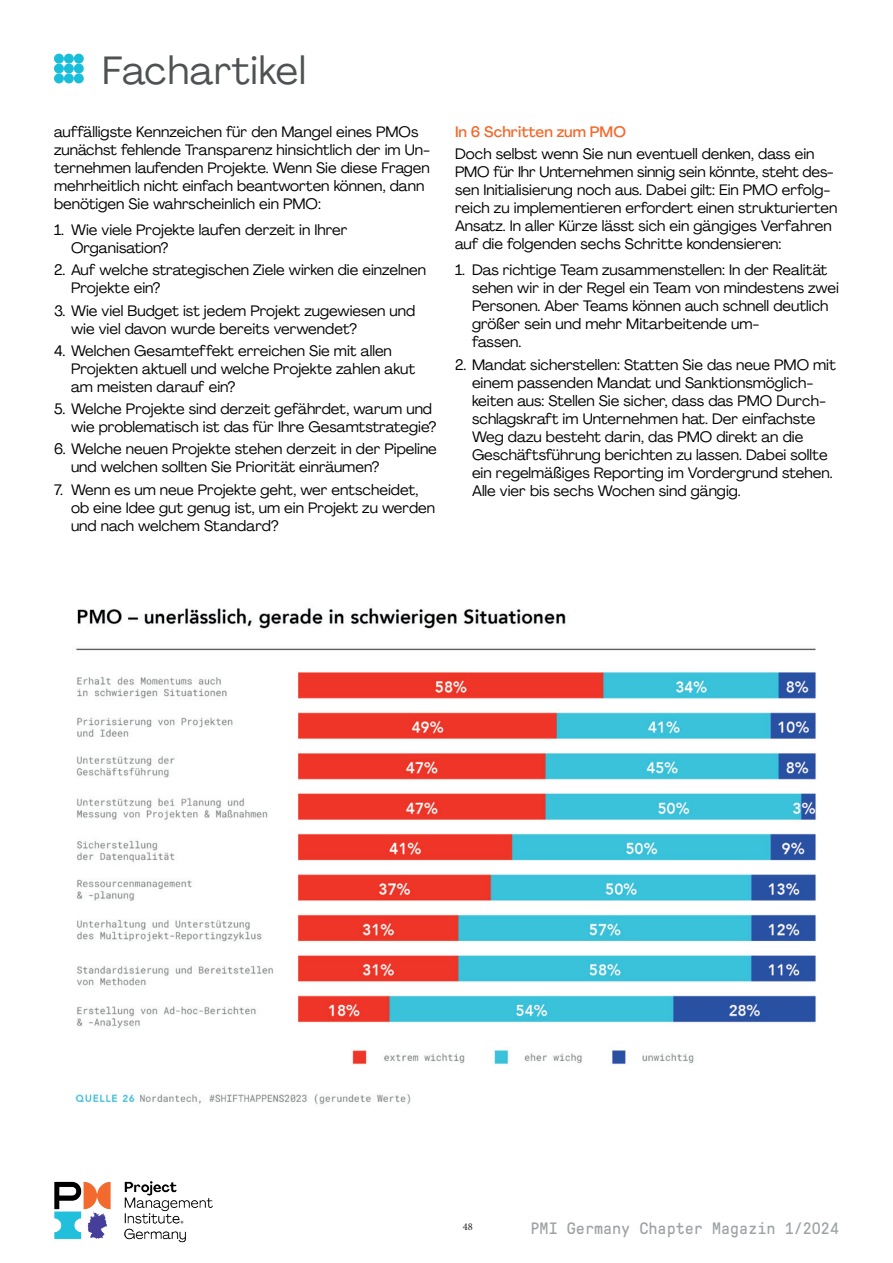
<style>
.page{position:relative;width:893px;height:1263px;background:#fff}
.page>*{position:absolute;margin:0;border:0;box-sizing:border-box;transform-origin:0 0}
.t1{font:39px "Agrandir";letter-spacing:.02em;color:#4e5253}
.t2{font:16.5px "GT Pressura Mono";color:#9ea2a4}
.t3{font:15px/18px "Agrandir";color:#000001}
.t4{font:500 15px "Agrandir";color:#f26a2e}
.t5{font:10.5px "Minion Pro";color:#231f20}
</style>
<div class="page">
<img style="left:54px;top:1181px;width:159px;height:62px">
<img style="left:75px;top:608px;width:741px;height:497px">
<div style="left:54px;top:54px;width:10px;height:10px;background:#18beda;border-radius:50%"></div>
<div style="left:64px;top:54px;width:10px;height:10px;background:#18beda;border-radius:50%"></div>
<div style="left:74px;top:54px;width:10px;height:10px;background:#18beda;border-radius:50%"></div>
<div style="left:54px;top:64px;width:10px;height:9px;background:#18beda;border-radius:50%"></div>
<div style="left:64px;top:64px;width:10px;height:9px;background:#18beda;border-radius:50%"></div>
<div style="left:74px;top:64px;width:10px;height:9px;background:#18beda;border-radius:50%"></div>
<div style="left:54px;top:73px;width:10px;height:10px;background:#18beda;border-radius:50%"></div>
<div style="left:64px;top:73px;width:10px;height:10px;background:#18beda;border-radius:50%"></div>
<div style="left:74px;top:73px;width:10px;height:10px;background:#18beda;border-radius:50%"></div>
<h1 class="t1" style="left:102px;top:46px;width:205px">Fachartikel</h1>
<p class="t3" style="left:54px;top:122px;width:378px">auffälligste Kennzeichen für den Mangel eines PMOs zunächst fehlende Transparenz hinsichtlich der im Un&shy;ternehmen laufenden Projekte. Wenn Sie diese Fragen mehrheitlich nicht einfach beantworten können, dann benötigen Sie wahrscheinlich ein PMO:</p>
<p class="t3" style="left:71px;top:221px;width:278px;text-indent:-17px">1. Wie viele Projekte laufen derzeit in Ihrer<br>Organisation?</p>
<p class="t3" style="left:71px;top:261px;width:357px;text-indent:-17px">2. Auf welche strategischen Ziele wirken die einzelnen<br>Projekte ein?</p>
<p class="t3" style="left:71px;top:301px;width:346px;text-indent:-17px">3. Wie viel Budget ist jedem Projekt zugewiesen und wie viel davon wurde bereits verwendet?</p>
<p class="t3" style="left:71px;top:342px;width:346px;text-indent:-17px">4. Welchen Gesamteffekt erreichen Sie mit allen<br>Projekten aktuell und welche Projekte zahlen akut am meisten darauf ein?</p>
<p class="t3" style="left:54px;top:400px;width:384px;text-align:right">5. Welche Projekte sind derzeit gefährdet, warum und wie problematisch ist das für Ihre Gesamtstrategie?</p>
<p class="t3" style="left:71px;top:440px;width:367px;text-indent:-17px">6. Welche neuen Projekte stehen derzeit in der Pipeline und welchen sollten Sie Priorität einräumen?</p>
<p class="t3" style="left:71px;top:480px;width:366px;text-indent:-17px">7. Wenn es um neue Projekte geht, wer entscheidet, ob eine Idee gut genug ist, um ein Projekt zu werden und nach welchem Standard?</p>
<p class="t4" style="left:455px;top:122px;width:172px">In 6 Schritten zum PMO</p>
<p class="t3" style="left:455px;top:145px;width:384px">Doch selbst wenn Sie nun eventuell denken, dass ein PMO für Ihr Unternehmen sinnig sein könnte, steht des&shy;sen Initialisierung noch aus. Dabei gilt: Ein PMO erfolg&shy;reich zu implementieren erfordert einen strukturierten Ansatz. In aller Kürze lässt sich ein gängiges Verfahren auf die folgenden sechs Schritte kondensieren:</p>
<p class="t3" style="left:472px;top:261px;width:368px;text-indent:-17px">1. Das richtige Team zusammenstellen: In der Realität sehen wir in der Regel ein Team von mindestens zwei Personen. Aber Teams können auch schnell deutlich größer sein und mehr Mitarbeitende um-<br>fassen.</p>
<p class="t3" style="left:472px;top:355px;width:365px;text-indent:-17px">2. Mandat sicherstellen: Statten Sie das neue PMO mit einem passenden Mandat und Sanktionsmöglich&shy;keiten aus: Stellen Sie sicher, dass das PMO Durch&shy;schlagskraft im Unternehmen hat. Der einfachste Weg dazu besteht darin, das PMO direkt an die Geschäftsführung berichten zu lassen. Dabei sollte ein regelmäßiges Reporting im Vordergrund stehen.<br>Alle vier bis sechs Wochen sind gängig.</p>
<p class="t5" style="left:463px;top:1220px;width:12px">48</p>
<p class="t2" style="left:531px;top:1219px;width:310px">PMI Germany Chapter Magazin 1/2024</p>
</div>
